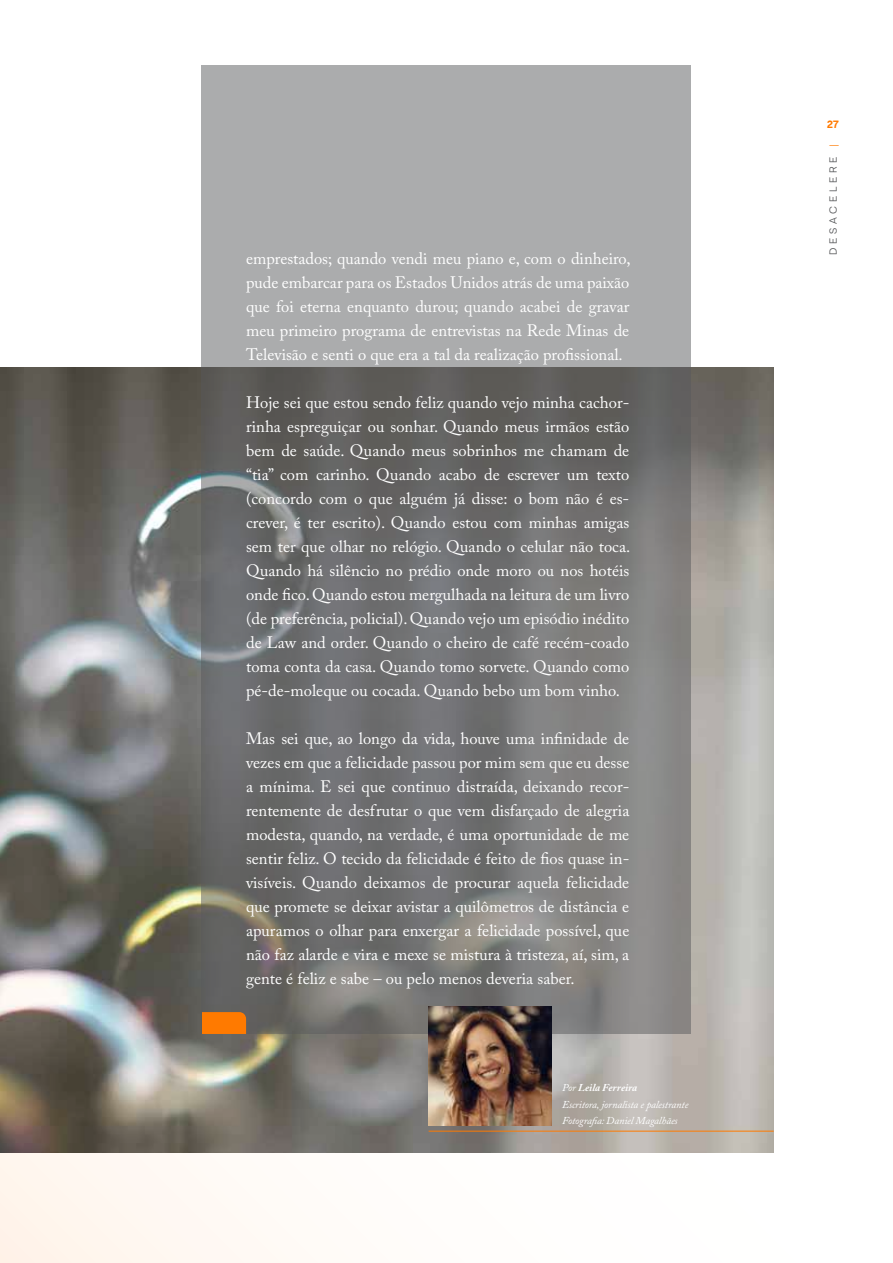
<style>
.page{position:relative;width:893px;height:1263px;background:#fff}
.page>*{position:absolute;margin:0;border:0;box-sizing:border-box;transform-origin:0 0}
.t1{font:16.5px/24px "Adobe Caslon Pro";color:#fff;text-align:justify}
.t2{font:italic 10.5px/16.5px "Adobe Caslon Pro";letter-spacing:-.01em;color:#fff}
.t3{font:10.5px "Armin Soft";letter-spacing:.36em;color:#58595b}
.t4{font:800 10.5px "Armin Soft";color:#ff7a00}
.s1{font-weight:700}
.s2{color:#ff7a00}
</style>
<div class="page">
<img style="left:0;top:367px;width:774px;height:786px">
<svg style="left:202px;top:66px;width:489px;height:968px;background:#848484"></svg>
<svg style="left:202px;top:1012px;width:44px;height:22px"></svg>
<hr style="left:429px;top:1131px;width:345px;height:1px;background:#ff7a00">
<img style="left:429px;top:1007px;width:122px;height:118px">
<p class="t1" style="left:246px;top:246px;width:386px">emprestados; quando vendi meu piano e, com o dinheiro, pude embarcar para os Estados Unidos atrás de uma paixão que foi eterna enquanto durou; quando acabei de gravar meu primeiro programa de entrevistas na Rede Minas de Televisão e senti o que era a tal da realização profissional.</p>
<p class="t1" style="left:246px;top:390px;width:386px">Hoje sei que estou sendo feliz quando vejo minha cachor&shy;rinha espreguiçar ou sonhar. Quando meus irmãos estão bem de saúde. Quando meus sobrinhos me chamam de “tia” com carinho. Quando acabo de escrever um texto (concordo com o que alguém já disse: o bom não é es&shy;crever, é ter escrito). Quando estou com minhas amigas sem ter que olhar no relógio. Quando o celular não toca.<br>Quando há silêncio no prédio onde moro ou nos hotéis onde fico. Quando estou mergulhada na leitura de um livro (de preferência, policial). Quando vejo um episódio inédito de Law and order. Quando o cheiro de café recém-coado toma conta da casa. Quando tomo sorvete. Quando como pé-de-moleque ou cocada. Quando bebo um bom vinho.</p>
<p class="t1" style="left:246px;top:726px;width:385px">Mas sei que, ao longo da vida, houve uma infinidade de vezes em que a felicidade passou por mim sem que eu desse a mínima. E sei que continuo distraída, deixando recor&shy;rentemente de desfrutar o que vem disfarçado de alegria modesta, quando, na verdade, é uma oportunidade de me sentir feliz. O tecido da felicidade é feito de fios quase in&shy;visíveis. Quando deixamos de procurar aquela felicidade que promete se deixar avistar a quilômetros de distância e apuramos o olhar para enxergar a felicidade possível, que não faz alarde e vira e mexe se mistura à tristeza, aí, sim, a gente é feliz e sabe – ou pelo menos deveria saber.</p>
<p class="t2" style="left:562px;top:1079px;width:128px">Por <span class="s1">Leila Ferreira<br></span>Escritora, jornalista e palestrante<br>Fotografia: Daniel Magalhães</p>
<p class="t4" style="left:827px;top:117px;width:13px">27</p>
<p class="t3" style="left:827px;top:255px;width:113px;rotate:-90deg">DESACELERE <span class="s2">|</span></p>
</div>
